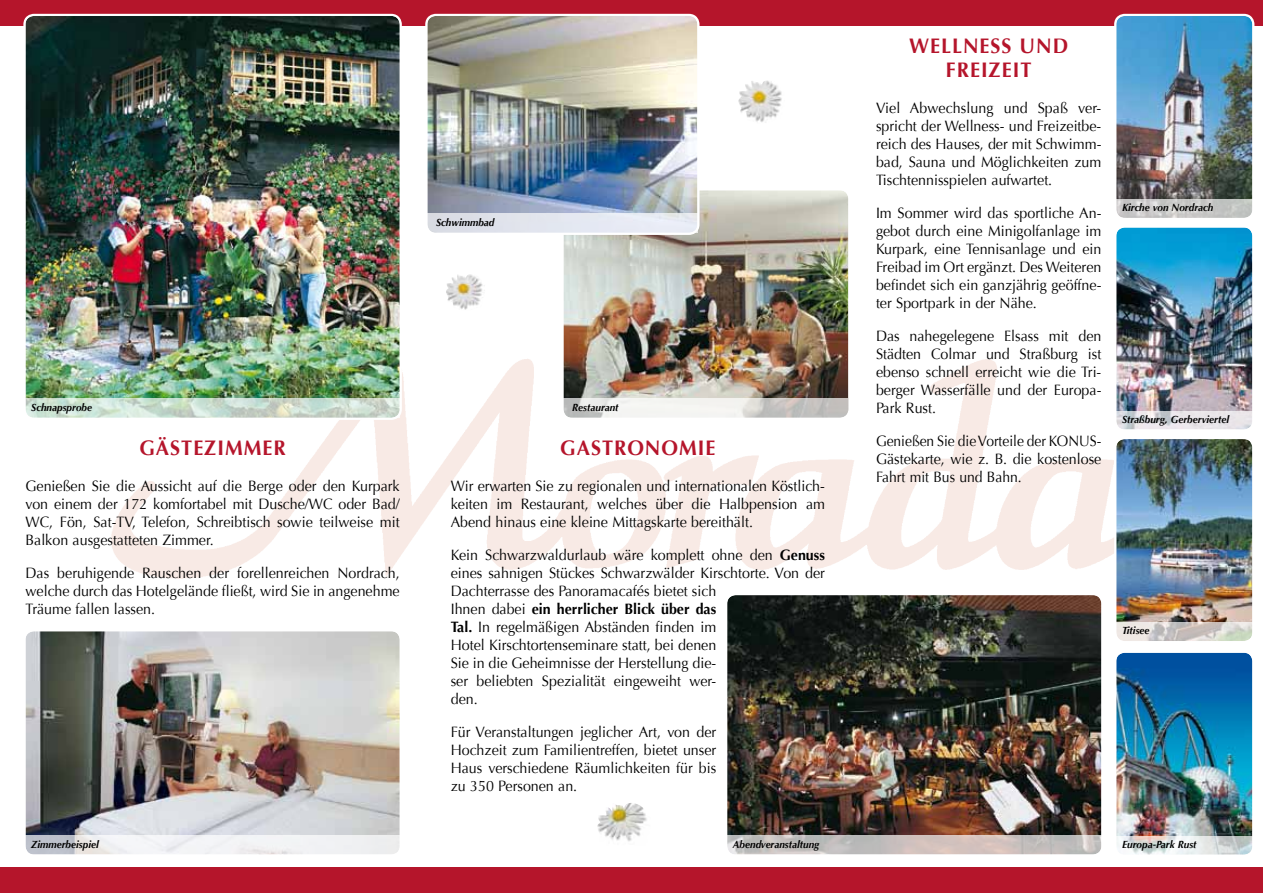
<style>
.page{position:relative;width:1263px;height:893px;background:#fff}
.page>*{position:absolute;margin:0;border:0;box-sizing:border-box;transform-origin:0 0}
.t1{font:700 21px/24px "Optima";letter-spacing:.05em;color:#b5152b;text-align:right;scale:.95 1}
.t2{font:15px/18px "Optima";color:#000;text-align:justify;scale:.95 1}
.t3{font:15px/18px "Optima";color:#000;text-align:justify;scale:.92 1}
.t4{font:italic 700 10.5px "Optima";color:#000;scale:.95 1}
.s1{font-weight:700}
</style>
<div class="page">
<div style="left:0;top:0;width:1263px;height:26px;background:#b5152b"></div>
<div style="left:0;top:867px;width:1263px;height:26px;background:#b5152b"></div>
<img style="left:111px;top:359px;width:1003px;height:220px">
<img style="left:738px;top:80px;width:44px;height:42px">
<img style="left:446px;top:274px;width:37px;height:36px">
<img style="left:597px;top:803px;width:50px;height:39px">
<img style="left:1117px;top:16px;width:135px;height:183px">
<div style="left:1114px;top:14px;width:140px;height:206px;border:2px solid #fff;border-radius:10px"></div>
<svg style="left:1116px;top:199px;width:136px;height:19px;background:#cacac9"></svg>
<img style="left:1117px;top:228px;width:134px;height:183px">
<div style="left:1114px;top:225px;width:140px;height:207px;border:2px solid #fff;border-radius:10px"></div>
<svg style="left:1116px;top:411px;width:136px;height:19px;background:#e3e1e5"></svg>
<img style="left:1117px;top:440px;width:134px;height:182px">
<div style="left:1114px;top:437px;width:140px;height:206px;border:2px solid #fff;border-radius:10px"></div>
<svg style="left:1116px;top:622px;width:136px;height:19px;background:#d7d4cf"></svg>
<img style="left:1117px;top:654px;width:134px;height:182px">
<div style="left:1114px;top:651px;width:140px;height:206px;border:2px solid #fff;border-radius:10px"></div>
<svg style="left:1116px;top:836px;width:136px;height:19px"></svg>
<img style="left:26px;top:632px;width:373px;height:204px">
<div style="left:23px;top:629px;width:379px;height:228px;border:2px solid #fff;border-radius:10px"></div>
<svg style="left:26px;top:836px;width:374px;height:19px;fill:#f0f1f3"></svg>
<img style="left:728px;top:596px;width:372px;height:240px">
<div style="left:725px;top:593px;width:378px;height:264px;border:2px solid #fff;border-radius:10px"></div>
<svg style="left:727px;top:836px;width:374px;height:19px;background:#cac3c0"></svg>
<img style="left:26px;top:17px;width:373px;height:382px">
<div style="left:23px;top:14px;width:379px;height:406px;border:2px solid #fff;border-radius:10px"></div>
<svg style="left:26px;top:399px;width:374px;height:19px;background:#cdddd1"></svg>
<img style="left:564px;top:191px;width:283px;height:208px">
<div style="left:561px;top:188px;width:289px;height:232px;border:2px solid #fff;border-radius:10px"></div>
<svg style="left:563px;top:399px;width:285px;height:19px;fill:#eeefed"></svg>
<img style="left:428px;top:16px;width:269px;height:198px">
<div style="left:425px;top:14px;width:274px;height:221px;border:2px solid #fff;border-radius:10px"></div>
<div style="left:427px;top:214px;width:270px;height:19px;background:#e3e7f0"></div>
<p class="t4" style="left:436px;top:216px;width:63px">Schwimmbad</p>
<p class="t4" style="left:31px;top:401px;width:66px">Schnapsprobe</p>
<p class="t4" style="left:572px;top:401px;width:50px">Restaurant</p>
<h1 class="t1" style="left:139px;top:436px;width:59px">Gästezimmer</h1>
<p class="t2" style="left:26px;top:477px;width:395px">Genießen Sie die Aussicht auf die Berge oder den Kurpark von einem der 172 komfortabel mit Dusche/WC oder Bad/ WC, Fön, Sat-TV, Telefon, Schreibtisch sowie teilweise mit Balkon ausgestatteten Zimmer.</p>
<p class="t2" style="left:26px;top:564px;width:395px">Das beruhigende Rauschen der forellenreichen Nordrach, welche durch das Hotelgelände fließt, wird Sie in angenehme Träume fallen lassen.</p>
<h1 class="t1" style="left:560px;top:436px;width:60px">Gastronomie</h1>
<p class="t2" style="left:451px;top:477px;width:395px">Wir erwarten Sie zu regionalen und internationalen Köstlich&shy;keiten im Restaurant, welches über die Halbpension am Abend hinaus eine kleine Mittagskarte bereithält.</p>
<p class="t2" style="left:451px;top:546px;width:395px;text-align:left">Kein Schwarzwaldurlaub wäre komplett ohne den <span class="s1">Genuss </span>eines sahnigen Stückes Schwarzwälder Kirschtorte. Von der Dachterrasse des Panoramacafés bietet sich<br>Ihnen dabei <span class="s1">ein herrlicher Blick über das<br>Tal.</span> In regelmäßigen Abständen finden im<br>Hotel Kirschtortenseminare statt, bei denen<br>Sie in die Geheimnisse der Herstellung die-<br>ser beliebten Spezialität eingeweiht wer-<br>den.</p>
<p class="t2" style="left:451px;top:723px;width:281px">Für Veranstaltungen jeglicher Art, von der Hochzeit zum Familientreffen, bietet unser Haus verschiedene Räumlichkeiten für bis zu 350 Personen an.</p>
<h1 class="t1" style="left:909px;top:35px;width:134px">WELLNESS und<br>FREIZEIT</h1>
<p class="t2" style="left:876px;top:99px;width:239px">Viel Abwechslung und Spaß ver&shy;spricht der Wellness- und Freizeitbe&shy;reich des Hauses, der mit Schwimm&shy;bad, Sauna und Möglichkeiten zum Tischtennisspielen aufwartet.</p>
<p class="t2" style="left:876px;top:204px;width:239px;text-align:left">Im Sommer wird das sportliche An-- gebot durch eine Minigolfanlage im Kurpark, eine Tennisanlage und ein Freibad im Ort ergänzt. Des Weiteren befindet sich ein ganzjährig geöffne&shy;ter Sportpark in der Nähe.</p>
<p class="t2" style="left:876px;top:327px;width:239px">Das nahegelegene Elsass mit den Städten Colmar und Straßburg ist ebenso schnell erreicht wie die Tri&shy;berger Wasserfälle und der Europa-Park Rust.</p>
<p class="t3" style="left:876px;top:432px;width:246px">Genießen Sie die Vorteile der KONUS-Gästekarte, wie z. B. die kostenlose Fahrt mit Bus und Bahn.</p>
<p class="t4" style="left:1122px;top:202px;width:98px">Kirche von Nordrach</p>
<p class="t4" style="left:1122px;top:413px;width:114px">Straßburg, Gerberviertel</p>
<p class="t4" style="left:1122px;top:625px;width:30px">Titisee</p>
<p class="t4" style="left:31px;top:838px;width:73px">Zimmerbeispiel</p>
<p class="t4" style="left:733px;top:838px;width:93px">Abendveranstaltung</p>
<p class="t4" style="left:1122px;top:838px;width:80px">Europa-Park Rust</p>
</div>
